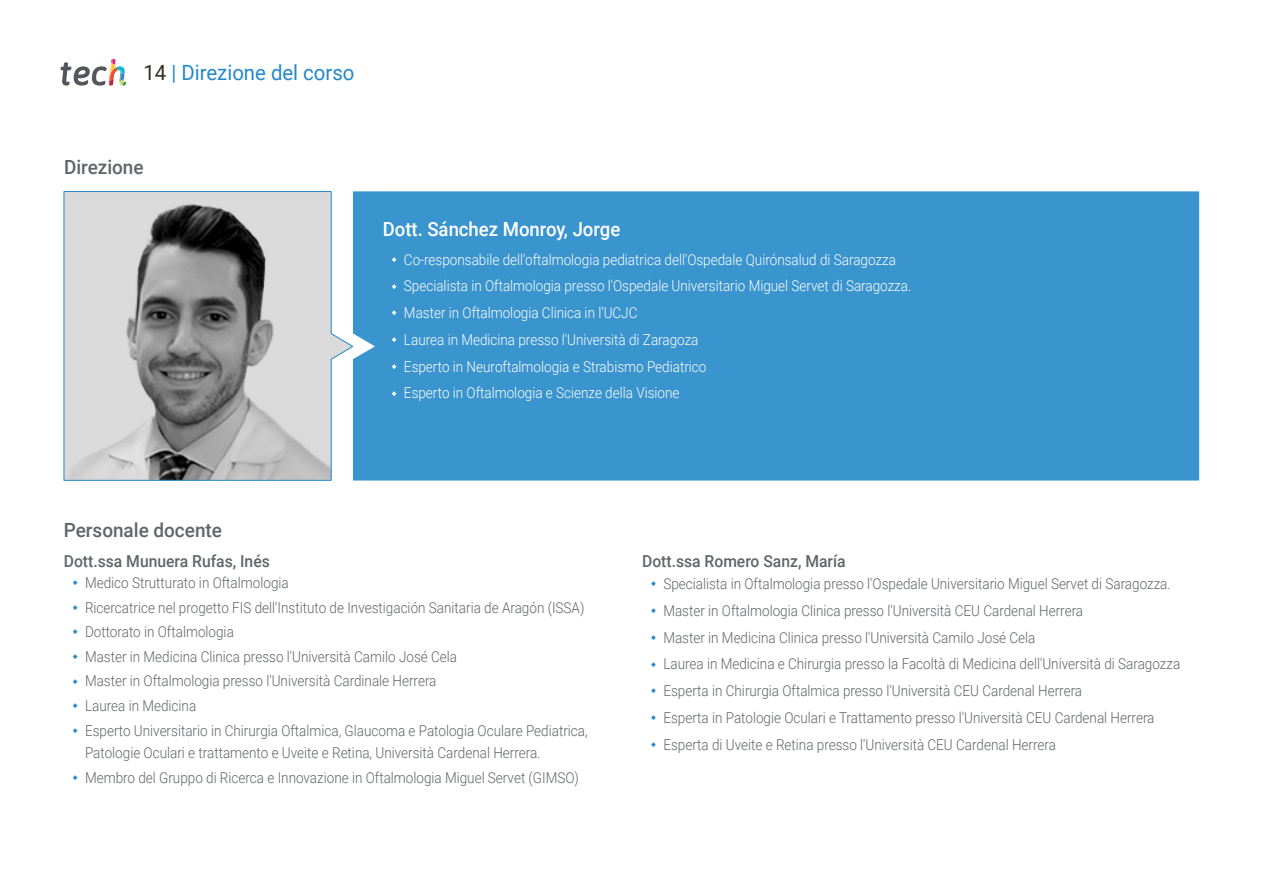
<style>
.page{position:relative;width:1263px;height:893px;background:#fff}
.page>*{position:absolute;margin:0;border:0;box-sizing:border-box;transform-origin:0 0}
.t1{font:21px "Roboto";color:#2488c9}
.t2{font:500 19.5px "Roboto";color:#61646a}
.t3{font:500 19.5px "Roboto";color:#fff;scale:.95 1}
.t4{font:500 16.5px "Roboto";color:#61646a;scale:.95 1}
.t5{font:300 15px/24.6px "Roboto";color:#61646a;scale:.9 1}
.t6{font:300 15px/26.7px "Roboto";color:#fff;scale:.9 1}
.s1{color:#312e20}
</style>
<div class="page">
<div style="left:353px;top:191px;width:846px;height:290px;background:#3a94ce"></div>
<svg style="left:64px;top:191px;width:289px;height:290px;background:#b3b4b5"></svg>
<svg style="left:61px;top:59px;width:65px;height:27px"></svg>
<svg style="left:392px;top:257px;width:5px;height:5px"></svg>
<svg style="left:392px;top:284px;width:5px;height:5px"></svg>
<svg style="left:392px;top:310px;width:5px;height:5px"></svg>
<svg style="left:392px;top:337px;width:5px;height:5px"></svg>
<svg style="left:392px;top:364px;width:5px;height:5px"></svg>
<svg style="left:392px;top:391px;width:5px;height:5px"></svg>
<h1 class="t1" style="left:144px;top:57px;width:213px"><span class="s1">14</span> | Direzione del corso</h1>
<h2 class="t2" style="left:64px;top:154px;width:81px">Direzione</h2>
<h2 class="t3" style="left:383px;top:215px;width:252px">Dott. Sánchez Monroy, Jorge</h2>
<p class="t6" style="left:404px;top:245px;width:565px">Co-responsabile dell'oftalmologia pediatrica dell'Ospedale Quirónsalud di Saragozza Specialista in Oftalmologia presso l'Ospedale Universitario Miguel Servet di Saragozza.<br>Master in Oftalmologia Clinica in l'UCJC<br>Laurea in Medicina presso l'Università di Zaragoza<br>Esperto in Neuroftalmologia e Strabismo Pediatrico<br>Esperto in Oftalmologia e Scienze della Visione</p>
<h2 class="t2" style="left:64px;top:517px;width:160px">Personale docente</h2>
<p class="t4" style="left:64px;top:549px;width:218px">Dott.ssa Munuera Rufas, Inés</p>
<p class="t5" style="left:85px;top:570px;width:560px">Medico Strutturato in Oftalmologia<br>Ricercatrice nel progetto FIS dell'Instituto de Investigación Sanitaria de Aragón (ISSA)<br>Dottorato in Oftalmologia<br>Master in Medicina Clinica presso l'Università Camilo José Cela<br>Master in Oftalmologia presso l'Università Cardinale Herrera<br>Laurea in Medicina<br>Esperto Universitario in Chirurgia Oftalmica, Glaucoma e Patologia Oculare Pediatrica,</p>
<p class="t5" style="left:85px;top:740px;width:550px">Patologie Oculari e trattamento e Uveite e Retina, Università Cardenal Herrera.<br>Membro del Gruppo di Ricerca e Innovazione in Oftalmologia Miguel Servet (GIMSO)</p>
<p class="t4" style="left:642px;top:549px;width:216px">Dott.ssa Romero Sanz, María</p>
<p class="t5" style="left:663px;top:570px;width:576px;line-height:26.7px">Specialista in Oftalmologia presso l'Ospedale Universitario Miguel Servet di Saragozza.<br>Master in Oftalmologia Clinica presso l'Università CEU Cardenal Herrera<br>Master in Medicina Clinica presso l'Università Camilo José Cela<br>Laurea in Medicina e Chirurgia presso la Facoltà di Medicina dell'Università di Saragozza Esperta in Chirurgia Oftalmica presso l'Università CEU Cardenal Herrera<br>Esperta in Patologie Oculari e Trattamento presso l'Università CEU Cardenal Herrera Esperta di Uveite e Retina presso l'Università CEU Cardenal Herrera</p>
</div>
